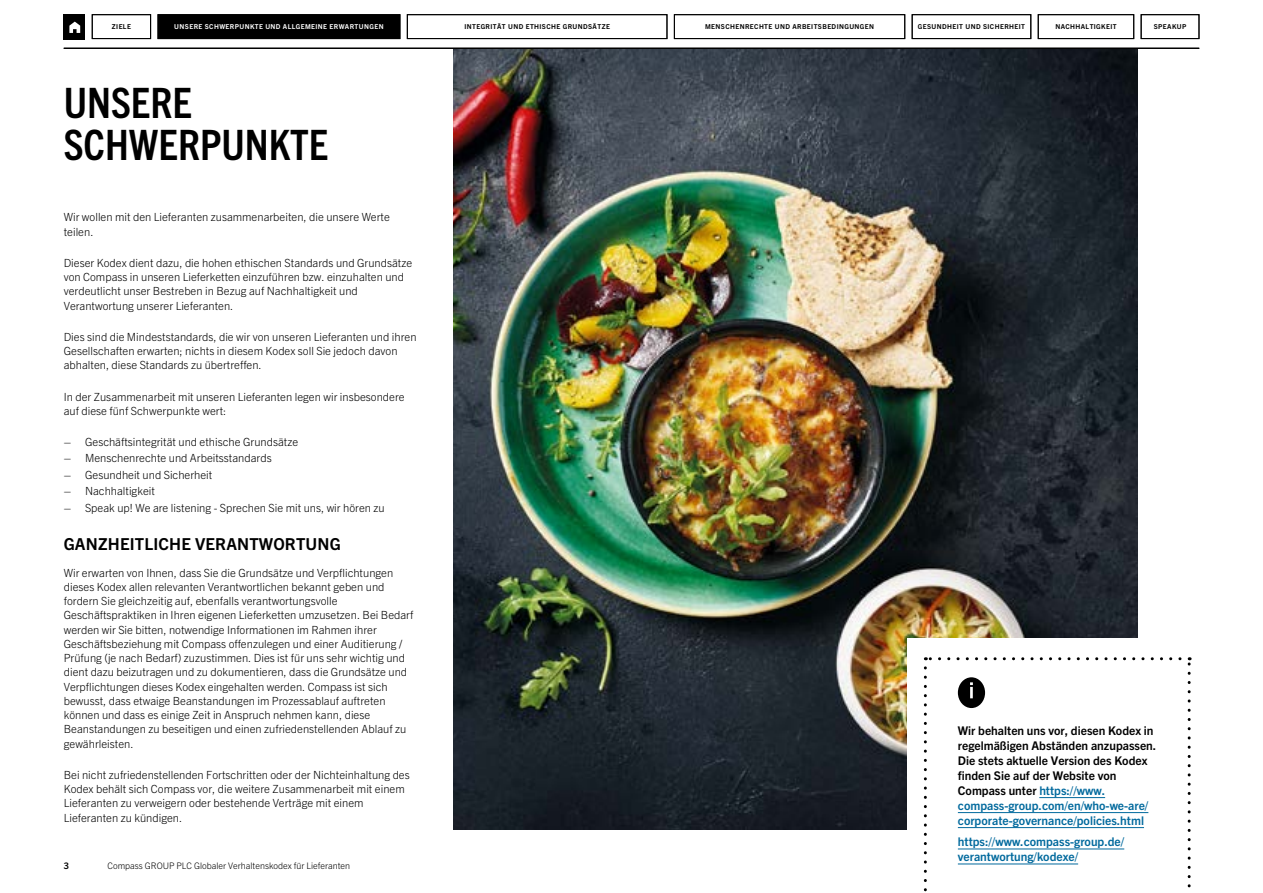
<style>
.page{position:relative;width:1263px;height:893px;background:#fff}
.page>*{position:absolute;margin:0;border:0;box-sizing:border-box;transform-origin:0 0}
.Page_Title{font:700 condensed 42px/42px "Trade Gothic Next LT Pro";color:#000}
.Heading-1{font:700 16.5px "Trade Gothic Next LT Pro";letter-spacing:.01em;color:#000}
.Page-Reference{font:700 12px/15px "Trade Gothic Next LT Pro";color:#000}
.Page-Reference-2{font:700 12px/15px "Trade Gothic Next LT Pro";color:#00699d}
.Bodytext{font:300 11.25px/14.2px "Trade Gothic Next LT Pro";color:#000}
.t1{font:300 9px "Trade Gothic Next LT Pro";color:#000}
.t2{font:700 9px "Trade Gothic Next LT Pro";color:#000}
.t3{font:700 6.75px "Trade Gothic Next LT Pro";letter-spacing:.06em;color:#000}
.t4{font:700 6.75px "Trade Gothic Next LT Pro";letter-spacing:.06em;color:#fff}
.s1{color:#00699d}
</style>
<div class="page">
<div style="left:158px;top:15px;width:242px;height:24px;background:#000"></div>
<img style="left:454px;top:49px;width:684px;height:780px">
<div style="left:907px;top:638px;width:301px;height:255px;background:#fff"></div>
<svg style="left:924px;top:668px;width:3px;height:224px"></svg>
<svg style="left:1188px;top:657px;width:3px;height:231px"></svg>
<svg style="left:925px;top:657px;width:255px;height:3px"></svg>
<hr style="left:1039px;top:797px;width:66px;height:1px;background:#00699d">
<hr style="left:958px;top:812px;width:190px;height:1px;background:#00699d">
<hr style="left:958px;top:827px;width:186px;height:1px;background:#00699d">
<hr style="left:958px;top:849px;width:166px;height:1px;background:#00699d">
<hr style="left:958px;top:864px;width:120px;height:1px;background:#00699d">
<div style="left:958px;top:677px;width:27px;height:31px;background:#000;border-radius:50%"></div>
<svg style="left:970px;top:682px;width:3px;height:16px"></svg>
<div style="left:64px;top:14px;width:21px;height:26px;background:#000"></div>
<svg style="left:69px;top:22px;width:11px;height:11px"></svg>
<div style="left:92px;top:14px;width:59px;height:25px;border:1px solid #000"></div>
<div style="left:158px;top:14px;width:242px;height:25px;border:1px solid #000"></div>
<div style="left:407px;top:14px;width:260px;height:25px;border:1px solid #000"></div>
<div style="left:674px;top:14px;width:231px;height:25px;border:1px solid #000"></div>
<div style="left:912px;top:14px;width:119px;height:25px;border:1px solid #000"></div>
<div style="left:1038px;top:14px;width:96px;height:25px;border:1px solid #000"></div>
<div style="left:1141px;top:14px;width:58px;height:25px;border:1px solid #000"></div>
<hr style="left:64px;top:48px;width:1135px;height:1px;background:#000">
<p class="t3" style="left:112px;top:22px;width:20px">ZIELE</p>
<p class="t4" style="left:174px;top:22px;width:211px">UNSERE SCHWERPUNKTE UND ALLGEMEINE ERWARTUNGEN</p>
<p class="t3" style="left:464px;top:22px;width:147px">INTEGRITÄT UND ETHISCHE GRUNDSÄTZE</p>
<p class="t3" style="left:705px;top:22px;width:171px">MENSCHENRECHTE UND ARBEITSBEDINGUNGEN</p>
<p class="t3" style="left:918px;top:22px;width:109px">GESUNDHEIT UND SICHERHEIT</p>
<p class="t3" style="left:1055px;top:22px;width:63px">NACHHALTIGKEIT</p>
<p class="t3" style="left:1154px;top:22px;width:34px">SPEAKUP</p>
<p class="Page_Title" style="left:64px;top:79px;width:266px">UNSERE<br>SCHWERPUNKTE</p>
<p class="Bodytext" style="left:64px;top:209px;width:328px">Wir wollen mit den Lieferanten zusammenarbeiten, die unsere Werte teilen.</p>
<p class="Bodytext" style="left:64px;top:255px;width:350px">Dieser Kodex dient dazu, die hohen ethischen Standards und Grundsätze von Compass in unseren Lieferketten einzuführen bzw. einzuhalten und verdeutlicht unser Bestreben in Bezug auf Nachhaltigkeit und Verantwortung unserer Lieferanten.</p>
<p class="Bodytext" style="left:64px;top:329px;width:354px">Dies sind die Mindeststandards, die wir von unseren Lieferanten und ihren<br>Gesellschaften erwarten; nichts in diesem Kodex soll Sie jedoch davon abhalten, diese Standards zu übertreffen.</p>
<p class="Bodytext" style="left:64px;top:389px;width:342px">In der Zusammenarbeit mit unseren Lieferanten legen wir insbesondere auf diese fünf Schwerpunkte wert:</p>
<p class="Bodytext" style="left:64px;top:434px;width:236px">– Geschäftsintegrität und ethische Grundsätze</p>
<p class="Bodytext" style="left:64px;top:450px;width:209px">– Menschenrechte und Arbeitsstandards</p>
<p class="Bodytext" style="left:64px;top:467px;width:150px">– Gesundheit und Sicherheit</p>
<p class="Bodytext" style="left:64px;top:483px;width:93px">– Nachhaltigkeit</p>
<p class="Bodytext" style="left:64px;top:500px;width:322px">– Speak up! We are listening - Sprechen Sie mit uns, wir hören zu</p>
<p class="Heading-1" style="left:64px;top:532px;width:279px">GANZHEITLICHE VERANTWORTUNG</p>
<p class="Bodytext" style="left:64px;top:565px;width:351px">Wir erwarten von Ihnen, dass Sie die Grundsätze und Verpflichtungen dieses Kodex allen relevanten Verantwortlichen bekannt geben und fordern Sie gleichzeitig auf, ebenfalls verantwortungsvolle Geschäftspraktiken in Ihren eigenen Lieferketten umzusetzen. Bei Bedarf werden wir Sie bitten, notwendige Informationen im Rahmen ihrer Geschäftsbeziehung mit Compass offenzulegen und einer Auditierung / Prüfung (je nach Bedarf) zuzustimmen. Dies ist für uns sehr wichtig und dient dazu beizutragen und zu dokumentieren, dass die Grundsätze und Verpflichtungen dieses Kodex eingehalten werden. Compass ist sich bewusst, dass etwaige Beanstandungen im Prozessablauf auftreten können und dass es einige Zeit in Anspruch nehmen kann, diese Beanstandungen zu beseitigen und einen zufriedenstellenden Ablauf zu gewährleisten.</p>
<p class="Bodytext" style="left:64px;top:767px;width:347px">Bei nicht zufriedenstellenden Fortschritten oder der Nichteinhaltung des Kodex behält sich Compass vor, die weitere Zusammenarbeit mit einem Lieferanten zu verweigern oder bestehende Verträge mit einem Lieferanten zu kündigen.</p>
<p class="t2" style="left:64px;top:860px;width:7px">3</p>
<p class="t1" style="left:108px;top:860px;width:244px">Compass GROUP PLC Globaler Verhaltenskodex für Lieferanten</p>
<p class="Page-Reference" style="left:958px;top:722px;width:200px">Wir behalten uns vor, diesen Kodex in regelmäßigen Abständen anzupassen.<br>Die stets aktuelle Version des Kodex finden Sie auf der Website von Compass unter <span class="s1">https://www. compass-group.com/en/who-we-are/ corporate-governance/policies.html</span></p>
<p class="Page-Reference-2" style="left:958px;top:833px;width:168px">https://www.compass-group.de/ verantwortung/kodexe/</p>
</div>
